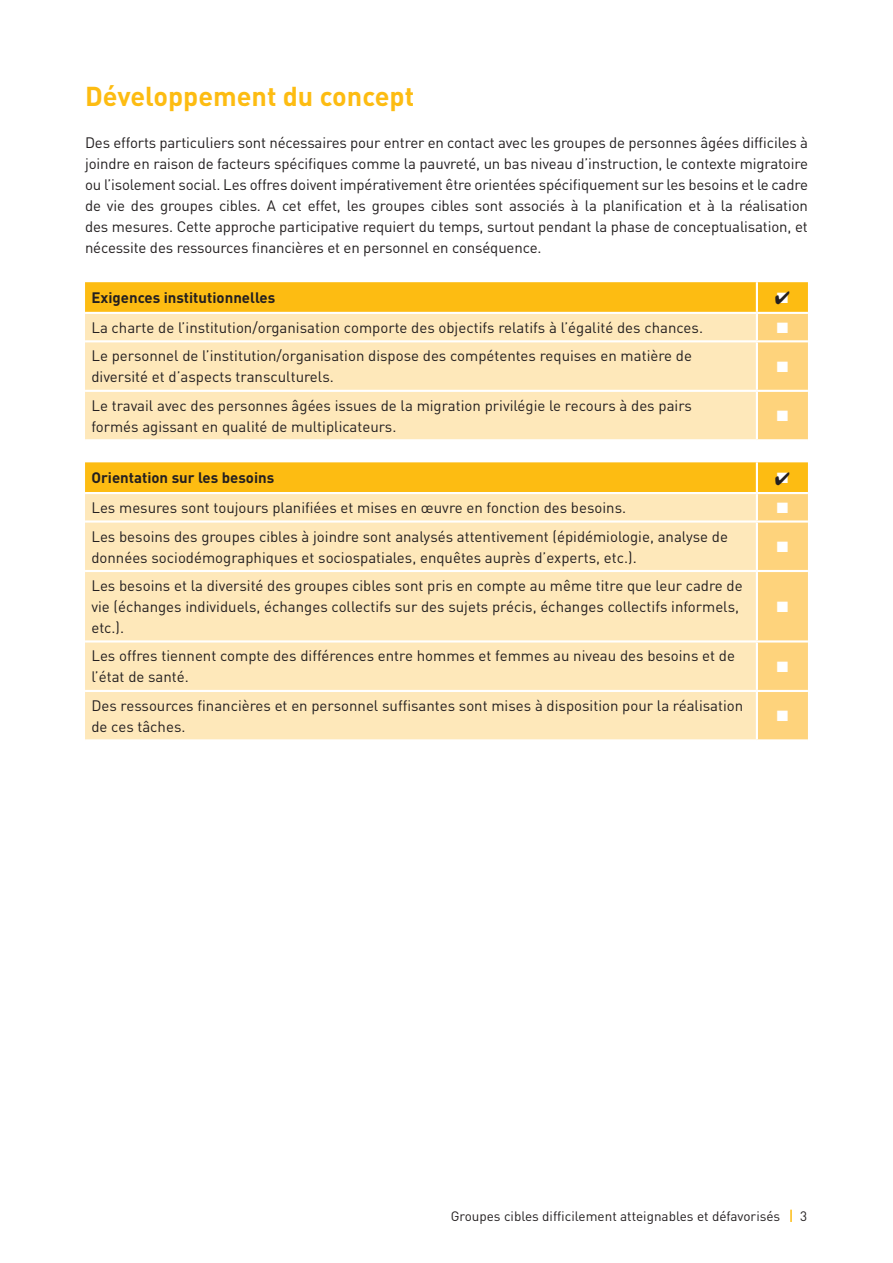
<style>
.page{position:relative;width:893px;height:1263px;background:#fff}
.page>*{position:absolute;margin:0;border:0;box-sizing:border-box;transform-origin:0 0}
.t1{font:700 27px "DINOT";color:#fdbc12}
.t2{font:15px/21px "DINOT";color:#231f20}
.t3{font:700 15px "DINOT";color:#231f20}
.t4{font:15px "Zapf Dingbats ITC";color:#fff}
.t5{font:13.5px "DINOT";color:#231f20}
</style>
<div class="page">
<svg style="left:790px;top:1209px;width:2px;height:13px"></svg>
<svg style="left:85px;top:282px;width:723px;height:158px;background:#fddf9a"></svg>
<svg style="left:85px;top:462px;width:723px;height:278px;background:#fde3a7"></svg>
<h1 class="t1" style="left:85px;top:78px;width:331px">Développement du concept</h1>
<p class="t2" style="left:85px;top:131px;width:724px;text-align:justify">Des efforts particuliers sont nécessaires pour entrer en contact avec les groupes de personnes âgées difficiles à joindre en raison de facteurs spécifiques comme la pauvreté, un bas niveau d’instruction, le contexte migratoire ou l’isolement social. Les offres doivent impérativement être orientées spécifiquement sur les besoins et le cadre de vie des groupes cibles. A cet effet, les groupes cibles sont associés à la planification et à la réalisation des mesures. Cette approche participative requiert du temps, surtout pendant la phase de conceptualisation, et nécessite des ressources financières et en personnel en conséquence.</p>
<p class="t3" style="left:91px;top:288px;width:185px">Exigences institutionnelles</p>
<p class="t2" style="left:91px;top:316px;width:613px">La charte de l’institution/organisation comporte des objectifs relatifs à l’égalité des chances.</p>
<p class="t4" style="left:777px;top:321px;width:13px">■</p>
<p class="t2" style="left:91px;top:345px;width:602px">Le personnel de l’institution/organisation dispose des compétentes requises en matière de diversité et d’aspects transculturels.</p>
<p class="t4" style="left:777px;top:360px;width:13px">■</p>
<p class="t2" style="left:91px;top:394px;width:602px">Le travail avec des personnes âgées issues de la migration privilégie le recours à des pairs formés agissant en qualité de multiplicateurs.</p>
<p class="t4" style="left:777px;top:409px;width:13px">■</p>
<p class="t3" style="left:91px;top:468px;width:184px">Orientation sur les besoins</p>
<p class="t2" style="left:91px;top:496px;width:536px">Les mesures sont toujours planifiées et mises en œuvre en fonction des besoins.</p>
<p class="t4" style="left:777px;top:501px;width:13px">■</p>
<p class="t2" style="left:91px;top:525px;width:638px">Les besoins des groupes cibles à joindre sont analysés attentivement (épidémiologie, analyse de données sociodémographiques et sociospatiales, enquêtes auprès d’experts, etc.).</p>
<p class="t4" style="left:777px;top:540px;width:13px">■</p>
<p class="t2" style="left:91px;top:574px;width:653px">Les besoins et la diversité des groupes cibles sont pris en compte au même titre que leur cadre de vie (échanges individuels, échanges collectifs sur des sujets précis, échanges collectifs informels, etc.).</p>
<p class="t4" style="left:777px;top:600px;width:13px">■</p>
<p class="t2" style="left:91px;top:645px;width:645px">Les offres tiennent compte des différences entre hommes et femmes au niveau des besoins et de l’état de santé.</p>
<p class="t4" style="left:777px;top:660px;width:13px">■</p>
<p class="t2" style="left:91px;top:694px;width:653px">Des ressources financières et en personnel suffisantes sont mises à disposition pour la réalisation de ces tâches.</p>
<p class="t4" style="left:777px;top:709px;width:13px">■</p>
<p class="t5" style="left:451px;top:1206px;width:331px">Groupes cibles difficilement atteignables et défavorisés</p>
<p class="t5" style="left:800px;top:1206px;width:9px">3</p>
</div>
